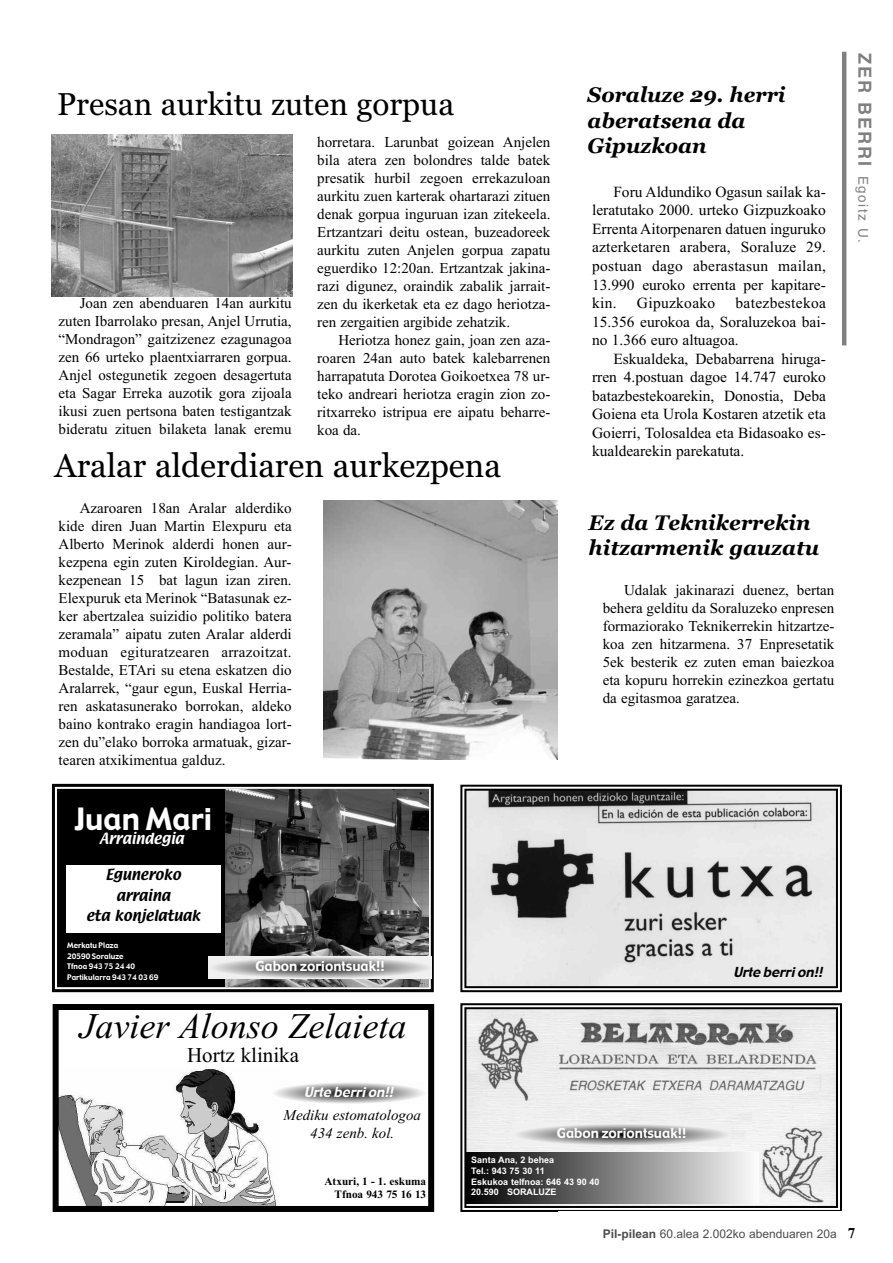
<style>
.page{position:relative;width:893px;height:1263px;background:#fff}
.page>*{position:absolute;margin:0;border:0;box-sizing:border-box;transform-origin:0 0}
.t1{font:italic 36px "Times New Roman";color:#000}
.t2{font:33px "Georgia";color:#000}
.t3{font:31.5px "Georgia";color:#000}
.t4{font:30px "Gadget";color:#fff}
.t5{font:italic 700 21px/25.2px "Georgia";color:#000}
.t6{font:21px "Times New Roman";color:#000}
.t7{font:700 18px "Helvetica";letter-spacing:.11em;color:#808080}
.t8{font:15.45px/18.6px "Times New Roman";color:#000;text-align:justify}
.t9{font:15.45px "Times New Roman";letter-spacing:.02em;color:#000}
.t10{font:15px/18px "Times New Roman";color:#000;text-align:justify}
.t11{font:italic 15px/18px "Times New Roman";color:#000;text-align:center}
.t12{font:13.5px "Gadget";color:#fff}
.t13{font:13.5px/20.2px "Textile";color:#000;text-align:center}
.t14{font:italic 13.5px "Gadget";color:#fff}
.t15{font:italic 13.5px "Gadget";color:#000}
.t16{font:13.5px "Textile";color:#fff}
.t17{font:12px "Arial";color:#4d4d4d}
.t18{font:700 11.25px/13.5px "Times New Roman";color:#000;text-align:right}
.t19{font:700 9px/10.8px "Arial";color:#fff}
.t20{font:7.5px/10.5px "Gadget";color:#fff}
.s1{font-weight:400;font-size:13.5px}
.s2{font-weight:700}
.s3{font-family:"Times New Roman";font-weight:700;font-size:15px;color:#000}
</style>
<div class="page">
<img style="left:467px;top:1010px;width:368px;height:195px">
<div style="left:460px;top:1003px;width:382px;height:209px;border:2px solid #000"></div>
<div style="left:464px;top:1007px;width:374px;height:201px;border:2px solid #000"></div>
<img style="left:558px;top:1074px;width:262px;height:17px">
<img style="left:507px;top:1127px;width:238px;height:18px">
<div style="left:513px;top:1113px;width:238px;height:17px;background:#eee"></div>
<img style="left:568px;top:1076px;width:238px;height:18px">
<div style="left:467px;top:1152px;width:291px;height:52px;background:linear-gradient(to right,#000,#fbfbfb)"></div>
<div style="left:52px;top:784px;width:382px;height:208px;border:3px solid #000"></div>
<img style="left:225px;top:790px;width:204px;height:196px">
<div style="left:58px;top:789px;width:167px;height:197px;background:#000"></div>
<div style="left:66px;top:865px;width:154px;height:68px;background:#fff"></div>
<img style="left:60px;top:1066px;width:217px;height:139px">
<div style="left:53px;top:1004px;width:381px;height:208px;border:6px solid #000"></div>
<img style="left:323px;top:501px;width:235px;height:259px">
<div style="left:51px;top:134px;width:247px;height:162px;background:linear-gradient(to bottom,#fff,#fff)"></div>
<img style="left:51px;top:134px;width:241px;height:162px">
<svg style="left:271px;top:1082px;width:153px;height:21px"></svg>
<svg style="left:513px;top:1123px;width:217px;height:22px"></svg>
<hr style="left:842px;top:52px;width:4px;height:293px;background:#808080">
<img style="left:467px;top:792px;width:368px;height:193px">
<div style="left:460px;top:785px;width:382px;height:207px;border:2px solid #000"></div>
<div style="left:464px;top:789px;width:374px;height:199px;border:2px solid #000"></div>
<svg style="left:208px;top:956px;width:224px;height:22px"></svg>
<h3 class="t3" style="left:57px;top:86px;width:399px">Presan aurkitu zuten gorpua</h3>
<p class="t10" style="left:59px;top:294px;width:235px;text-indent:21px">Joan zen abenduaren 14an aurkitu zuten Ibarrolako presan, Anjel Urrutia, “Mondragon” gaitzizenez ezagunagoa zen 66 urteko plaentxiarraren gorpua.<br>Anjel ostegunetik zegoen desagertuta eta Sagar Erreka auzotik gora zijoala ikusi zuen pertsona baten testigantzak bideratu zituen bilaketa lanak eremu</p>
<p class="t10" style="left:317px;top:133px;width:235px">horretara. Larunbat goizean Anjelen bila atera zen bolondres talde batek presatik hurbil zegoen errekazuloan aurkitu zuen karterak ohartarazi zituen denak gorpua inguruan izan zitekeela.<br>Ertzantzari deitu ostean, buzeadoreek aurkitu zuten Anjelen gorpua zapatu eguerdiko 12:20an. Ertzantzak jakina&shy;razi digunez, oraindik zabalik jarrait&shy;zen du ikerketak eta ez dago heriotza&shy;ren zergaitien argibide zehatzik.</p>
<p class="t10" style="left:317px;top:331px;width:235px;text-indent:21px">Heriotza honez gain, joan zen aza&shy;roaren 24an auto batek kalebarrenen harrapatuta Dorotea Goikoetxea 78 ur&shy;teko andreari heriotza eragin zion zo&shy;ritxarreko istripua ere aipatu beharre&shy;koa da.</p>
<h2 class="t2" style="left:55px;top:447px;width:448px">Aralar alderdiaren aurkezpena</h2>
<p class="t10" style="left:59px;top:498px;width:235px;text-indent:21px">Azaroaren 18an Aralar alderdiko kide diren Juan Martin Elexpuru eta Alberto Merinok alderdi honen aur&shy;kezpena egin zuten Kiroldegian. Aur&shy;kezpenean 15 bat lagun izan ziren.<br>Elexpuruk eta Merinok “Batasunak ez&shy;ker abertzalea suizidio politiko batera zeramala” aipatu zuten Aralar alderdi moduan egituratzearen arrazoitzat.<br>Bestalde, ETAri su etena eskatzen dio Aralarrek, “gaur egun, Euskal Herria&shy;ren askatasunerako borrokan, aldeko baino kontrako eragin handiagoa lort&shy;zen du”elako borroka armatuak, gizar&shy;tearen atxikimentua galduz.</p>
<h3 class="t4" style="left:74px;top:802px;width:139px">Juan Mari</h3>
<p class="t16" style="left:100px;top:831px;width:86px">Arraindegia</p>
<p class="t13" style="left:86px;top:865px;width:116px">Eguneroko arraina<br>eta konjelatuak</p>
<p class="t20" style="left:67px;top:940px;width:93px">Merkatu Plaza<br>20590 Soraluze<br>Tfnoa 943 75 24 40<br>Partikularra 943 74 03 69</p>
<p class="t12" style="left:255px;top:959px;width:131px">Gabon zoriontsuak!!</p>
<h1 class="t1" style="left:80px;top:1005px;width:329px">Javier Alonso Zelaieta</h1>
<h3 class="t6" style="left:187px;top:1042px;width:113px">Hortz klinika</h3>
<p class="t14" style="left:304px;top:1084px;width:94px">Urte berri on!!</p>
<h3 class="t5" style="left:588px;top:83px;width:199px">Soraluze 29. herri aberatsena da<br>Gipuzkoan</h3>
<p class="t8" style="left:592px;top:182px;width:235px;text-indent:21px">Foru Aldundiko Ogasun sailak ka&shy;leratutako 2000. urteko Gizpuzkoako Errenta Aitorpenaren datuen inguruko azterketaren arabera, Soraluze 29. postuan dago aberastasun mailan, 13.990 euroko errenta per kapitare&shy;kin.</p>
<p class="t8" style="left:592px;top:293px;width:235px;text-indent:143px">batezbestekoa 15.356 eurokoa da, Soraluzekoa bai&shy;no 1.366 euro altuagoa.</p>
<p class="t8" style="left:592px;top:349px;width:235px;text-indent:21px">Eskualdeka, Debabarrena hiruga&shy;rren 4.postuan dagoe 14.747 euroko batazbestekoarekin, Donostia, Deba Goiena eta Urola Kostaren atzetik eta Goierri, Tolosaldea eta Bidasoako es&shy;kualdearekin parekatuta.</p>
<p class="t9" style="left:637px;top:294px;width:80px">Gipuzkoako</p>
<h3 class="t5" style="left:589px;top:510px;width:232px">Ez da Teknikerrekin hitzarmenik gauzatu</h3>
<p class="t10" style="left:603px;top:580px;width:233px;text-indent:21px">Udalak jakinarazi duenez, bertan behera gelditu da Soraluzeko enpresen formaziorako Teknikerrekin hitzartze&shy;koa zen hitzarmena. 37 Enpresetatik 5ek besterik ez zuten eman baiezkoa eta kopuru horrekin ezinezkoa gertatu da egitasmoa garatzea.</p>
<p class="t15" style="left:733px;top:964px;width:94px">Urte berri on!!</p>
<p class="t11" style="left:284px;top:1106px;width:139px">Mediku estomatologoa<br>434 zenb. kol.</p>
<p class="t18" style="left:324px;top:1174px;width:103px">Atxuri, 1 - 1. eskuma<br>Tfnoa 943 75 16 13</p>
<p class="t12" style="left:557px;top:1126px;width:131px">Gabon zoriontsuak!!</p>
<p class="t19" style="left:471px;top:1154px;width:130px">Santa Ana, 2 behea<br>Tel.: 943 75 30 11<br>Eskukoa telfnoa: 646 43 90 40<br>20.590 SORALUZE</p>
<p class="t7" style="left:875px;top:53px;width:192px;rotate:90deg">ZER BERRI <span class="s1">Egoitz U.</span></p>
<p class="t17" style="left:603px;top:1227px;width:254px"><span class="s2">Pil-pilean</span> 60.alea 2.002ko abenduaren 20a <span class="s3">7</span></p>
</div>
